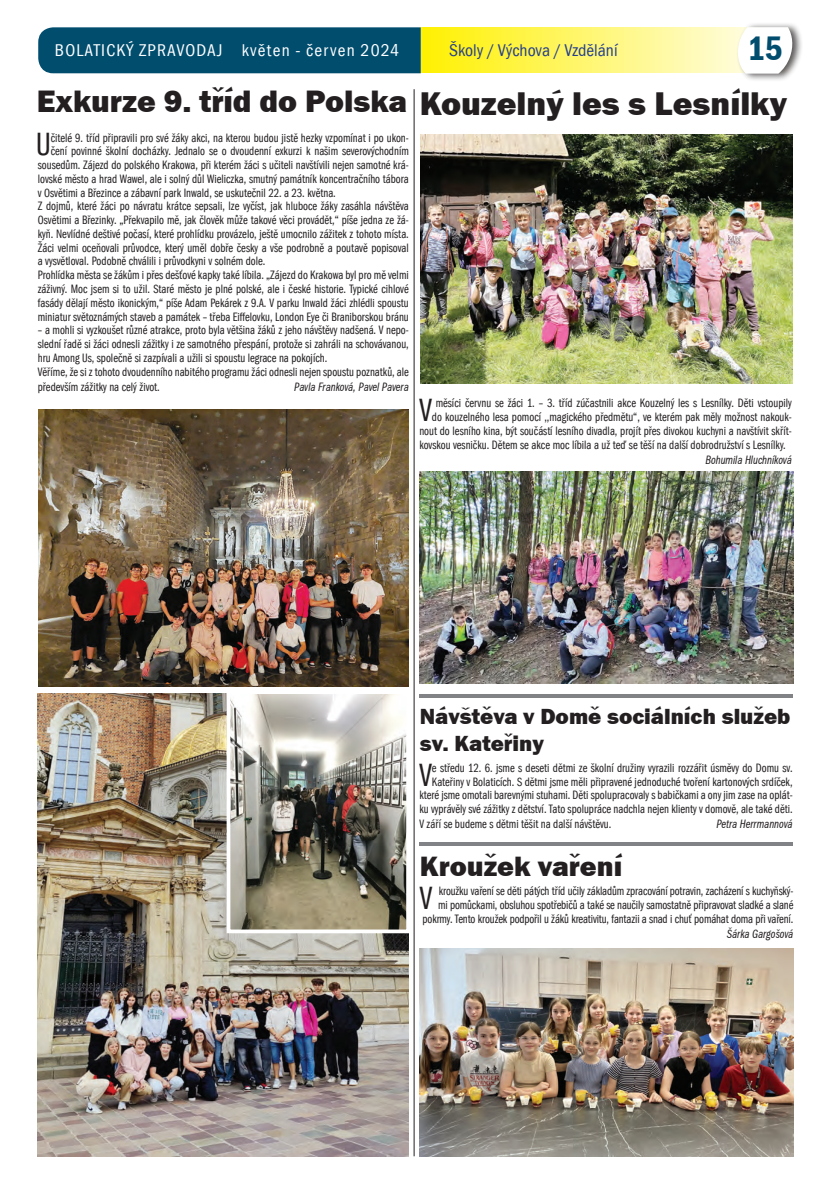
<style>
.page{position:relative;width:830px;height:1184px;background:#fff}
.page>*{position:absolute;margin:0;border:0;box-sizing:border-box;transform-origin:0 0}
.t1{font:600 condensed 35px "Franklin Gothic Itc TEE";color:#004d6e}
.t2{font:800 33.75px "Franklin Gothic Itc TEE";color:#231f20}
.t3{font:extra-condensed 33.12px "Franklin Gothic Itc TEE";color:#231f20}
.t4{font:800 31.88px "Franklin Gothic Itc TEE";color:#231f20}
.t5{font:800 28.75px "Franklin Gothic Itc TEE";color:#231f20}
.t6{font:800 22.5px/27px "Franklin Gothic Itc TEE";color:#231f20}
.t7{font:condensed 17.5px "Franklin Gothic Itc TEE";letter-spacing:.07em;color:#fff}
.t8{font:condensed 17.5px "Franklin Gothic Itc TEE";color:#253f8e}
.t9{font:extra-condensed 12.5px/13.8px "Franklin Gothic Itc TEE";color:#231f20;text-align:justify}
.t10{font:italic extra-condensed 12.5px "Franklin Gothic Itc TEE";color:#231f20}
</style>
<div class="page">
<svg style="left:420px;top:27px;width:315px;height:46px;background:#fdf56a"></svg>
<div style="left:38px;top:27px;width:382px;height:46px;background:#004d6e"></div>
<div style="left:735px;top:22px;width:68px;height:60px;background:#231f20;opacity:.75"></div>
<svg style="left:735px;top:27px;width:58px;height:47px"></svg>
<hr style="left:413px;top:89px;width:1px;height:1067px;background:#231f20">
<img style="left:39px;top:409px;width:369px;height:277px">
<img style="left:38px;top:693px;width:370px;height:463px">
<img style="left:231px;top:695px;width:174px;height:233px">
<div style="left:226px;top:690px;width:184px;height:243px;border:4px solid #fff"></div>
<img style="left:420px;top:135px;width:372px;height:249px">
<img style="left:419px;top:472px;width:374px;height:211px">
<img style="left:419px;top:949px;width:374px;height:207px">
<hr style="left:419px;top:842px;width:373px;height:3px;background:#808285">
<hr style="left:419px;top:694px;width:373px;height:3px;background:#808285">
<p class="t7" style="left:55px;top:41px;width:345px">BOLATICKÝ ZPRAVODAJ květen - červen 2024</p>
<p class="t8" style="left:449px;top:40px;width:170px">Školy / Výchova / Vzdělání</p>
<p class="t1" style="left:747px;top:28px;width:37px">15</p>
<p class="t4" style="left:37px;top:83px;width:372px">Exkurze 9. tříd do Polska</p>
<p class="t3" style="left:36px;top:126px;width:16px">U</p>
<p class="t9" style="left:51px;top:131px;width:359px">čitelé 9. tříd připravili pro své žáky akci, na kterou budou jistě hezky vzpomínat i po ukon-</p>
<p class="t9" style="left:51px;top:145px;width:359px">čení povinné školní docházky. Jednalo se o dvoudenní exkurzi k našim severovýchodním</p>
<p class="t9" style="left:38px;top:158px;width:372px">sousedům. Zájezd do polského Krakowa, při kterém žáci s učiteli navštívili nejen samotné krá-</p>
<p class="t9" style="left:38px;top:172px;width:372px">lovské město a hrad Wawel, ale i solný důl Wieliczka, smutný památník koncentračního tábora</p>
<p class="t9" style="left:38px;top:186px;width:299px">v Osvětimi a Březince a zábavní park Inwald, se uskutečnil 22. a 23. května.</p>
<p class="t9" style="left:38px;top:200px;width:372px">Z dojmů, které žáci po návratu krátce sepsali, lze vyčíst, jak hluboce žáky zasáhla návštěva Osvětimi a Březinky. „Překvapilo mě, jak člověk může takové věci provádět,“ píše jedna ze žá&shy;kyň. Nevlídné deštivé počasí, které prohlídku provázelo, ještě umocnilo zážitek z tohoto místa.<br>Žáci velmi oceňovali průvodce, který uměl dobře česky a vše podrobně a poutavě popisoval a vysvětloval. Podobně chválili i průvodkyni v solném dole.</p>
<p class="t9" style="left:38px;top:268px;width:372px">Prohlídka města se žákům i přes dešťové kapky také líbila. „Zájezd do Krakowa byl pro mě velmi záživný. Moc jsem si to užil. Staré město je plné polské, ale i české historie. Typické cihlové fasády dělají město ikonickým,“ píše Adam Pekárek z 9.A. V parku Inwald žáci zhlédli spoustu miniatur světoznámých staveb a památek – třeba Eiffelovku, London Eye či Braniborskou bránu</p>
<p class="t9" style="left:38px;top:323px;width:372px">– a mohli si vyzkoušet různé atrakce, proto byla většina žáků z jeho návštěvy nadšená. V nepo&shy;slední řadě si žáci odnesli zážitky i ze samotného přespání, protože si zahráli na schovávanou, hru Among Us, společně si zazpívali a užili si spoustu legrace na pokojích.</p>
<p class="t9" style="left:38px;top:364px;width:372px;line-height:15px">Věříme, že si z tohoto dvoudenního nabitého programu žáci odnesli nejen spoustu poznatků, ale především zážitky na celý život.</p>
<p class="t10" style="left:294px;top:379px;width:116px">Pavla Franková, Pavel Pavera</p>
<p class="t2" style="left:419px;top:84px;width:368px">Kouzelný les s Lesnílky</p>
<p class="t3" style="left:419px;top:392px;width:14px">V</p>
<p class="t9" style="left:435px;top:396px;width:357px">měsíci červnu se žáci 1. – 3. tříd zúčastnili akce Kouzelný les s Lesnílky. Děti vstoupily</p>
<p class="t9" style="left:432px;top:410px;width:361px">do kouzelného lesa pomocí ,,magického předmětu“, ve kterém pak měly možnost nakouk-</p>
<p class="t9" style="left:419px;top:424px;width:374px">nout do lesního kina, být součástí lesního divadla, projít přes divokou kuchyni a navštívit skřít-</p>
<p class="t9" style="left:419px;top:438px;width:368px">kovskou vesničku. Dětem se akce moc líbila a už teď se těší na další dobrodružství s Lesnílky.</p>
<p class="t10" style="left:705px;top:452px;width:88px">Bohumila Hluchníková</p>
<p class="t6" style="left:419px;top:703px;width:372px">Návštěva v Domě sociálních služeb sv. Kateřiny</p>
<p class="t3" style="left:419px;top:756px;width:14px">V</p>
<p class="t9" style="left:419px;top:761px;width:374px;text-align:right">e středu 12. 6. jsme s deseti dětmi ze školní družiny vyrazili rozzářit úsměvy do Domu sv.<br>Kateřiny v Bolaticích. S dětmi jsme měli připravené jednoduché tvoření kartonových srdíček, které jsme omotali barevnými stuhami. Děti spolupracovaly s babičkami a ony jim zase na oplát&shy;ku vyprávěly své zážitky z dětství. Tato spolupráce nadchla nejen klienty v domově, ale také děti.</p>
<p class="t9" style="left:419px;top:817px;width:193px">V září se budeme s dětmi těšit na další návštěvu.</p>
<p class="t10" style="left:716px;top:817px;width:78px">Petra Herrmannová</p>
<p class="t5" style="left:419px;top:850px;width:204px">Kroužek vaření</p>
<p class="t3" style="left:420px;top:880px;width:14px">V</p>
<p class="t9" style="left:422px;top:884px;width:372px;text-align:right">kroužku vaření se děti pátých tříd učily základům zpracování potravin, zacházení s kuchyňský-<br>mi pomůckami, obsluhou spotřebičů a také se naučily samostatně připravovat sladké a slané pokrmy. Tento kroužek podpořil u žáků kreativitu, fantazii a snad i chuť pomáhat doma při vaření.</p>
<p class="t10" style="left:726px;top:927px;width:68px">Šárka Gargošová</p>
</div>
